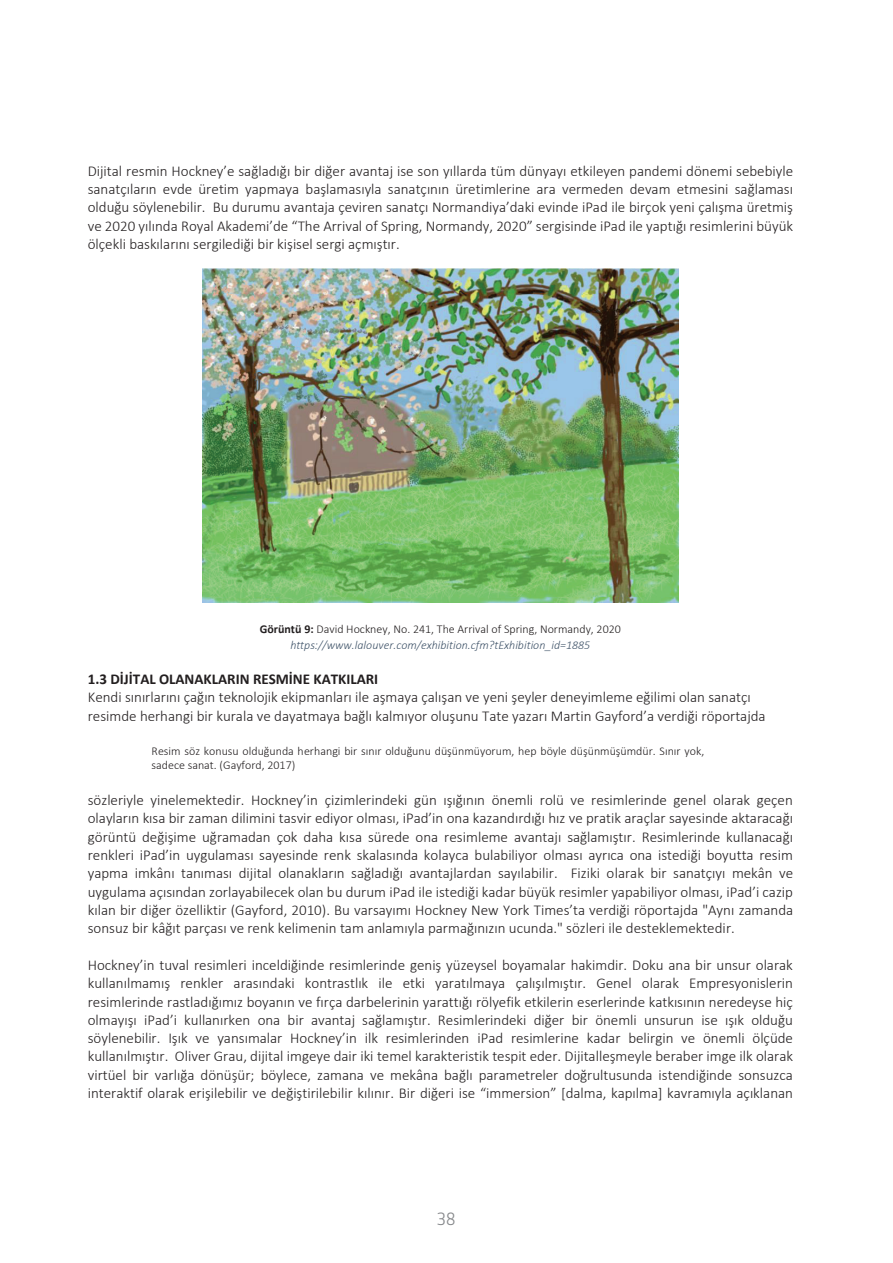
<style>
.page{position:relative;width:893px;height:1263px;background:#fff}
.page>*{position:absolute;margin:0;border:0;box-sizing:border-box;transform-origin:0 0}
.t1{font:300 18px "Inria Sans";color:#86888b}
.t2{font:300 15px/18.3px "Calibri";color:#231f20;text-align:justify}
.t3{font:700 15px "Calibri";color:#231f20}
.t4{font:italic 300 12px/16.8px "Calibri";color:#405469;text-align:center}
.t5{font:300 12px/14.7px "Calibri";color:#231f20}
.s1{font-weight:700;font-style:normal;color:#231f20}
.s2{font-style:normal;color:#231f20}
</style>
<div class="page">
<img style="left:202px;top:268px;width:476px;height:335px">
<p class="t2" style="left:88px;top:162px;width:707px">Dijital resmin Hockney’e sağladığı bir diğer avantaj ise son yıllarda tüm dünyayı etkileyen pandemi dönemi sebebiyle sanatçıların evde üretim yapmaya başlamasıyla sanatçının üretimlerine ara vermeden devam etmesini sağlaması olduğu söylenebilir. Bu durumu avantaja çeviren sanatçı Normandiya’daki evinde iPad ile birçok yeni çalışma üretmiş ve 2020 yılında Royal Akademi’de “The Arrival of Spring, Normandy, 2020” sergisinde iPad ile yaptığı resimlerini büyük ölçekli baskılarını sergilediği bir kişisel sergi açmıştır.</p>
<p class="t4" style="left:260px;top:620px;width:363px"><span class="s1">Görüntü 9:</span> <span class="s2">David Hockney, No. 241, The Arrival of Spring, Normandy, 2020 </span>https://www.lalouver.com/exhibition.cfm?tExhibition_id=1885</p>
<p class="t3" style="left:88px;top:668px;width:292px">1.3 DİJİTAL OLANAKLARIN RESMİNE KATKILARI</p>
<p class="t2" style="left:88px;top:688px;width:679px">Kendi sınırlarını çağın teknolojik ekipmanları ile aşmaya çalışan ve yeni şeyler deneyimleme eğilimi olan sanatçı resimde herhangi bir kurala ve dayatmaya bağlı kalmıyor oluşunu Tate yazarı Martin Gayford’a verdiği röportajda</p>
<p class="t5" style="left:152px;top:743px;width:554px">Resim söz konusu olduğunda herhangi bir sınır olduğunu düşünmüyorum, hep böyle düşünmüşümdür. Sınır yok, sadece sanat. (Gayford, 2017)</p>
<p class="t2" style="left:88px;top:791px;width:707px">sözleriyle yinelemektedir. Hockney’in çizimlerindeki gün ışığının önemli rolü ve resimlerinde genel olarak geçen olayların kısa bir zaman dilimini tasvir ediyor olması, iPad’in ona kazandırdığı hız ve pratik araçlar sayesinde aktaracağı görüntü değişime uğramadan çok daha kısa sürede ona resimleme avantajı sağlamıştır. Resimlerinde kullanacağı renkleri iPad’in uygulaması sayesinde renk skalasında kolayca bulabiliyor olması ayrıca ona istediği boyutta resim yapma imkânı tanıması dijital olanakların sağladığı avantajlardan sayılabilir. Fiziki olarak bir sanatçıyı mekân ve uygulama açısından zorlayabilecek olan bu durum iPad ile istediği kadar büyük resimler yapabiliyor olması, iPad’i cazip kılan bir diğer özelliktir (Gayford, 2010). Bu varsayımı Hockney New York Times’ta verdiği röportajda "Aynı zamanda sonsuz bir kâğıt parçası ve renk kelimenin tam anlamıyla parmağınızın ucunda." sözleri ile desteklemektedir.</p>
<p class="t2" style="left:88px;top:955px;width:707px">Hockney’in tuval resimleri inceldiğinde resimlerinde geniş yüzeysel boyamalar hakimdir. Doku ana bir unsur olarak kullanılmamış renkler arasındaki kontrastlık ile etki yaratılmaya çalışılmıştır. Genel olarak Empresyonislerin resimlerinde rastladığımız boyanın ve fırça darbelerinin yarattığı rölyefik etkilerin eserlerinde katkısının neredeyse hiç olmayışı iPad’i kullanırken ona bir avantaj sağlamıştır. Resimlerindeki diğer bir önemli unsurun ise ışık olduğu söylenebilir. Işık ve yansımalar Hockney’in ilk resimlerinden iPad resimlerine kadar belirgin ve önemli ölçüde kullanılmıştır. Oliver Grau, dijital imgeye dair iki temel karakteristik tespit eder. Dijitalleşmeyle beraber imge ilk olarak virtüel bir varlığa dönüşür; böylece, zamana ve mekâna bağlı parametreler doğrultusunda istendiğinde sonsuzca interaktif olarak erişilebilir ve değiştirilebilir kılınır. Bir diğeri ise “immersion” [dalma, kapılma] kavramıyla açıklanan</p>
<p class="t1" style="left:437px;top:1207px;width:20px">38</p>
</div>
